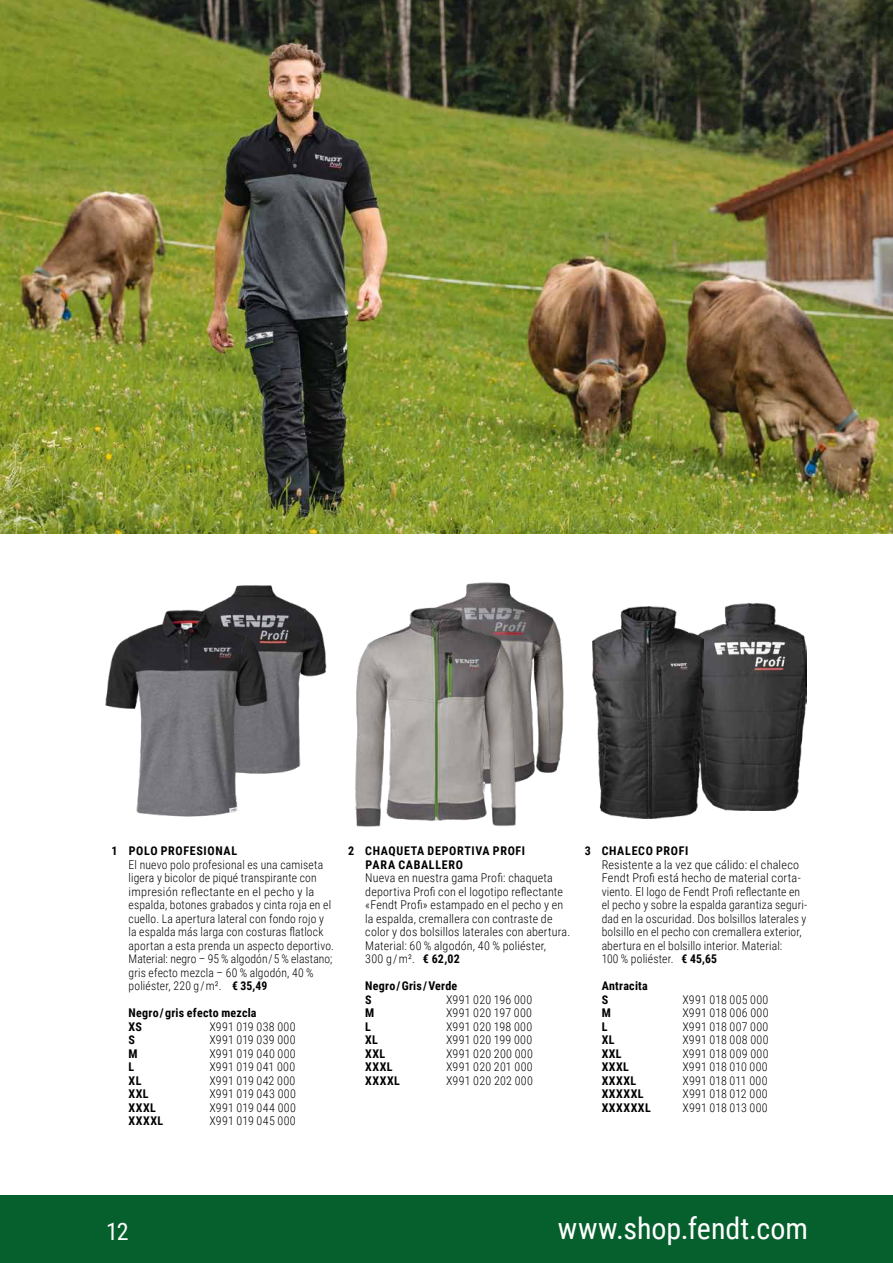
<style>
.page{position:relative;width:893px;height:1263px;background:#fff}
.page>*{position:absolute;margin:0;border:0;box-sizing:border-box;transform-origin:0 0}
.t1{font:30px "Roboto Condensed";color:#fff}
.t2{font:24px "Roboto Condensed";color:#fff}
.t3{font:300 12px/13.5px "Roboto Condensed";letter-spacing:.015em;color:#000}
.t4{font:700 12px/13.5px "Roboto Condensed";letter-spacing:.045em;color:#000}
.t5{font:700 12px/13.5px "Roboto Condensed";letter-spacing:.02em;color:#000}
.t6{font:700 12px/13.5px "Roboto Condensed";letter-spacing:.015em;color:#000}
.s1{font-weight:700}
</style>
<div class="page">
<img style="left:703px;top:604px;width:104px;height:206px">
<img style="left:592px;top:607px;width:111px;height:211px">
<img style="left:230px;top:585px;width:97px;height:188px">
<img style="left:105px;top:597px;width:173px;height:220px">
<img style="left:455px;top:582px;width:109px;height:199px">
<img style="left:355px;top:601px;width:168px;height:226px">
<img style="left:0;top:0;width:893px;height:534px">
<div style="left:0;top:1195px;width:893px;height:68px;background:#05602d"></div>
<p class="t4" style="left:112px;top:844px;width:127px">1 POLO PROFESIONAL</p>
<p class="t3" style="left:129px;top:857px;width:207px">El nuevo polo profesional es una camiseta ligera y bicolor de piqué transpirante con impresión reflectante en el pecho y la espalda, botones grabados y cinta roja en el cuello. La apertura lateral con fondo rojo y la espalda más larga con costuras flatlock aportan a esta prenda un aspecto deportivo.<br>Material: negro – 95 % algodón / 5 % elastano; gris efecto mezcla – 60 % algodón, 40 % poliéster, 220 g / m². <span class="s1">€ 35,49</span></p>
<p class="t6" style="left:129px;top:1006px;width:129px">Negro / gris efecto mezcla<br>XS</p>
<p class="t3" style="left:209px;top:1019px;width:88px">X991 019 038 000</p>
<p class="t4" style="left:129px;top:1033px;width:8px">S</p>
<p class="t3" style="left:209px;top:1033px;width:88px">X991 019 039 000</p>
<p class="t4" style="left:129px;top:1046px;width:11px">M</p>
<p class="t3" style="left:209px;top:1046px;width:88px">X991 019 040 000</p>
<p class="t4" style="left:129px;top:1060px;width:7px">L</p>
<p class="t3" style="left:209px;top:1060px;width:87px">X991 019 041 000</p>
<p class="t4" style="left:129px;top:1073px;width:14px">XL</p>
<p class="t3" style="left:209px;top:1073px;width:87px">X991 019 042 000</p>
<p class="t4" style="left:129px;top:1087px;width:22px">XXL</p>
<p class="t3" style="left:209px;top:1087px;width:88px">X991 019 043 000</p>
<p class="t4" style="left:129px;top:1100px;width:29px">XXXL</p>
<p class="t3" style="left:209px;top:1100px;width:88px">X991 019 044 000</p>
<p class="t4" style="left:129px;top:1114px;width:36px">XXXXL</p>
<p class="t3" style="left:209px;top:1114px;width:88px">X991 019 045 000</p>
<p class="t4" style="left:365px;top:844px;width:161px;text-indent:-17px">2 CHAQUETA DEPORTIVA PROFI<br>PARA CABALLERO</p>
<p class="t3" style="left:365px;top:871px;width:207px">Nueva en nuestra gama Profi: chaqueta deportiva Profi con el logotipo reflectante «Fendt Profi» estampado en el pecho y en la espalda, cremallera con contraste de color y dos bolsillos laterales con abertura.<br>Material: 60 % algodón, 40 % poliéster,<br>300 g / m². <span class="s1">€ 62,02</span></p>
<p class="t5" style="left:365px;top:979px;width:94px">Negro / Gris / Verde<br>S</p>
<p class="t3" style="left:446px;top:992px;width:88px">X991 020 196 000</p>
<p class="t4" style="left:365px;top:1006px;width:11px">M</p>
<p class="t3" style="left:446px;top:1006px;width:87px">X991 020 197 000</p>
<p class="t4" style="left:365px;top:1019px;width:7px">L</p>
<p class="t3" style="left:446px;top:1019px;width:88px">X991 020 198 000</p>
<p class="t4" style="left:365px;top:1033px;width:14px">XL</p>
<p class="t3" style="left:446px;top:1033px;width:88px">X991 020 199 000</p>
<p class="t4" style="left:365px;top:1046px;width:22px">XXL</p>
<p class="t3" style="left:446px;top:1046px;width:88px">X991 020 200 000</p>
<p class="t4" style="left:365px;top:1060px;width:29px">XXXL</p>
<p class="t3" style="left:446px;top:1060px;width:88px">X991 020 201 000</p>
<p class="t4" style="left:365px;top:1073px;width:36px">XXXXL</p>
<p class="t3" style="left:446px;top:1073px;width:88px">X991 020 202 000</p>
<p class="t4" style="left:585px;top:844px;width:105px">3 CHALECO PROFI</p>
<p class="t3" style="left:602px;top:857px;width:207px">Resistente a la vez que cálido: el chaleco Fendt Profi está hecho de material corta&shy;viento. El logo de Fendt Profi reflectante en el pecho y sobre la espalda garantiza seguri&shy;dad en la oscuridad. Dos bolsillos laterales y bolsillo en el pecho con cremallera exterior, abertura en el bolsillo interior. Material:<br>100 % poliéster. <span class="s1">€ 45,65</span></p>
<p class="t5" style="left:602px;top:979px;width:48px">Antracita<br>S</p>
<p class="t3" style="left:682px;top:992px;width:87px">X991 018 005 000</p>
<p class="t4" style="left:602px;top:1006px;width:11px">M</p>
<p class="t3" style="left:682px;top:1006px;width:88px">X991 018 006 000</p>
<p class="t4" style="left:602px;top:1019px;width:7px">L</p>
<p class="t3" style="left:682px;top:1019px;width:87px">X991 018 007 000</p>
<p class="t4" style="left:602px;top:1033px;width:14px">XL</p>
<p class="t3" style="left:682px;top:1033px;width:88px">X991 018 008 000</p>
<p class="t4" style="left:602px;top:1046px;width:22px">XXL</p>
<p class="t3" style="left:682px;top:1046px;width:88px">X991 018 009 000</p>
<p class="t4" style="left:602px;top:1060px;width:29px">XXXL</p>
<p class="t3" style="left:682px;top:1060px;width:87px">X991 018 010 000</p>
<p class="t4" style="left:602px;top:1073px;width:36px">XXXXL</p>
<p class="t3" style="left:682px;top:1073px;width:87px">X991 018 011 000</p>
<p class="t4" style="left:602px;top:1087px;width:43px">XXXXXL</p>
<p class="t3" style="left:682px;top:1087px;width:87px">X991 018 012 000</p>
<p class="t4" style="left:602px;top:1100px;width:51px">XXXXXXL</p>
<p class="t3" style="left:682px;top:1100px;width:87px">X991 018 013 000</p>
<h2 class="t2" style="left:106px;top:1214px;width:24px">12</h2>
<h1 class="t1" style="left:558px;top:1208px;width:251px">www.shop.fendt.com</h1>
</div>
